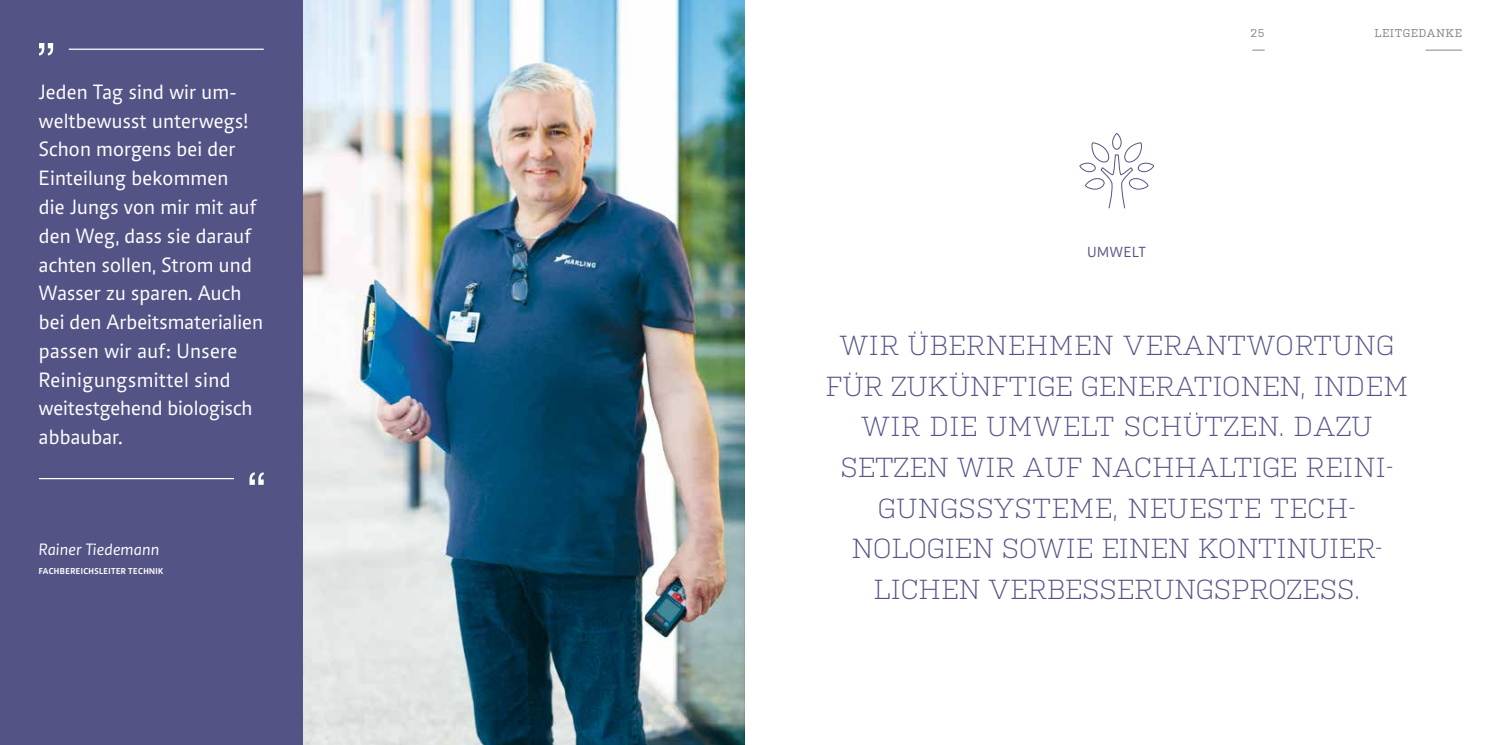
<style>
.page{position:relative;width:1489px;height:745px;background:#fff}
.page>*{position:absolute;margin:0;border:0;box-sizing:border-box;transform-origin:0 0}
.t1{font:300 27.5px/40.6px "Kulturista";color:#545386;text-align:center}
.t2{font:21.25px/28.8px "Caput";letter-spacing:.01em;color:#fff}
.t3{font:italic 16.88px "Caput";letter-spacing:.01em;color:#fff}
.t4{font:15px "Caput";letter-spacing:.05em;color:#545386}
.t5{font:11.25px "Kulturista";letter-spacing:.05em;color:#878787}
.t6{font:700 8.75px "Caput";letter-spacing:.05em;color:#fff}
</style>
<div class="page">
<img style="left:303px;top:0;width:441px;height:744px">
<div style="left:0;top:0;width:303px;height:744px;background:#545386"></div>
<svg style="left:1079px;top:133px;width:74px;height:76px"></svg>
<hr style="left:69px;top:49px;width:195px;height:1px;background:#fff">
<svg style="left:39px;top:43px;width:14px;height:12px"></svg>
<hr style="left:39px;top:477px;width:195px;height:2px;background:#fff">
<svg style="left:249px;top:472px;width:15px;height:12px"></svg>
<svg style="left:1252px;top:50px;width:12px;height:1px"></svg>
<hr style="left:1425px;top:50px;width:36px;height:1px;background:#878787">
<p class="t2" style="left:39px;top:77px;width:225px">Jeden Tag sind wir um&shy;weltbewusst unterwegs!<br>Schon morgens bei der<br>Einteilung bekommen<br>die Jungs von mir mit auf den Weg, dass sie darauf achten sollen, Strom und<br>Wasser zu sparen. Auch bei den Arbeitsmaterialien passen wir auf: Unsere<br>Reinigungsmittel sind weitestgehend biologisch abbaubar.</p>
<p class="t3" style="left:39px;top:540px;width:122px">Rainer Tiedemann</p>
<p class="t6" style="left:39px;top:565px;width:126px">FACHBEREICHSLEITER TECHNIK</p>
<p class="t4" style="left:1087px;top:244px;width:60px">UMWELT</p>
<p class="t5" style="left:1250px;top:25px;width:16px">25</p>
<p class="t5" style="left:1374px;top:25px;width:89px">LEITGEDANKE</p>
<p class="t1" style="left:825px;top:322px;width:584px">WIR ÜBERNEHMEN VERANTWORTUNG<br>FÜR ZUKÜNFTIGE GENERATIONEN, INDEM<br>WIR DIE UMWELT SCHÜTZEN. DAZU<br>SETZEN WIR AUF NACHHALTIGE REINI-<br>GUNGSSYSTEME, NEUESTE TECH-<br>NOLOGIEN SOWIE EINEN KONTINUIER-<br>LICHEN VERBESSERUNGSPROZESS.</p>
</div>
